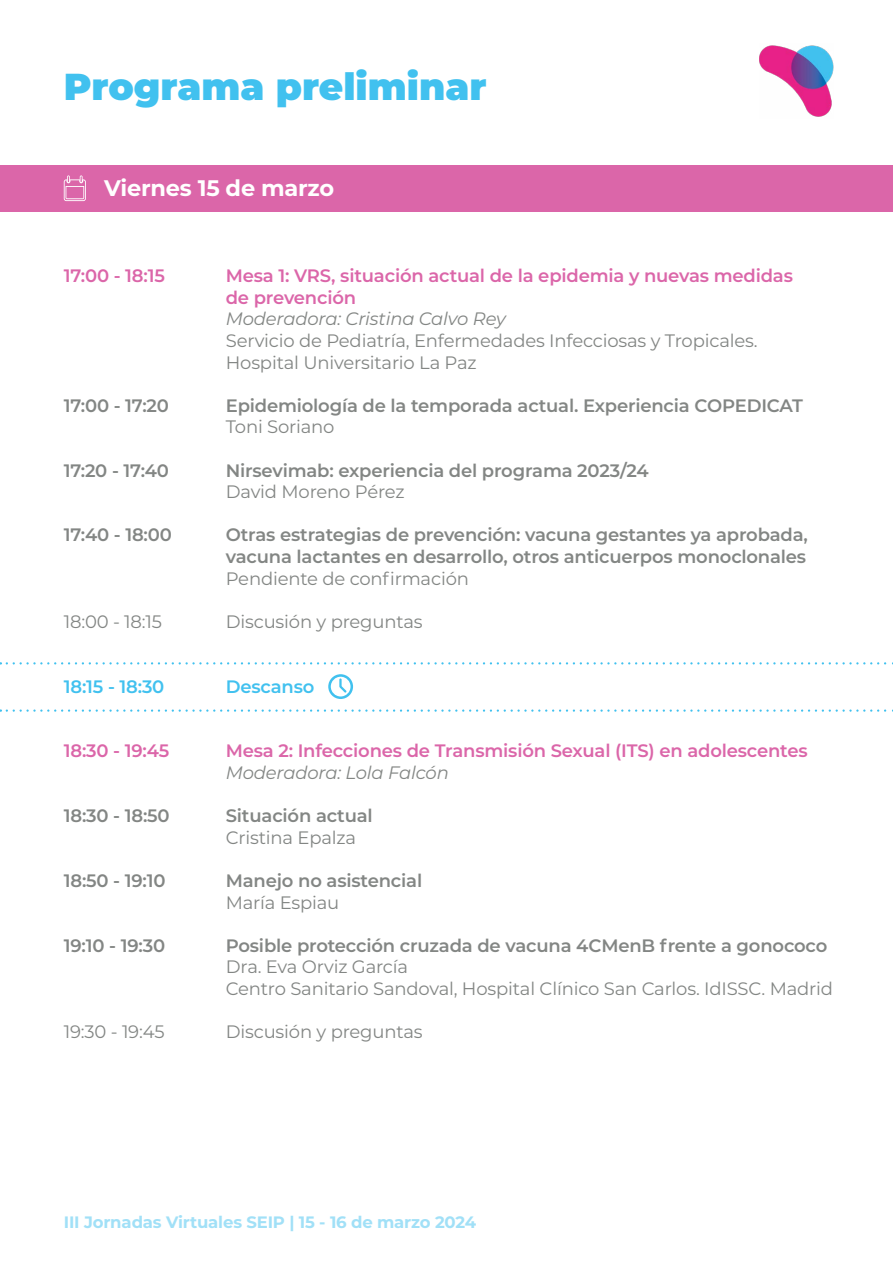
<style>
.page{position:relative;width:893px;height:1263px;background:#fff}
.page>*{position:absolute;margin:0;border:0;box-sizing:border-box;transform-origin:0 0}
.t1{font:900 37.5px "Montserrat";color:#41c1ef}
.t2{font:700 22.5px "Montserrat";letter-spacing:-.01em;color:#fff}
.t3{font:600 18px/21.6px "Montserrat";letter-spacing:-.01em;color:#838684}
.t4{font:18px/21.6px "Montserrat";letter-spacing:-.01em;color:#838684}
.t5{font:600 18px/21.6px "Montserrat";letter-spacing:-.01em;color:#db66a9}
.t6{font:italic 18px "Montserrat";letter-spacing:-.01em;color:#838684}
.t7{font:600 18px "Montserrat";letter-spacing:-.01em;color:#41c1ef}
.t8{font:700 16.5px "Montserrat";letter-spacing:-.01em;color:#a1e0f7}
</style>
<div class="page">
<div style="left:0;top:165px;width:893px;height:47px;background:#db66a9"></div>
<svg style="left:64px;top:175px;width:22px;height:26px"></svg>
<img style="left:759px;top:45px;width:74px;height:72px">
<svg style="left:7px;top:662px;width:886px;height:2px"></svg>
<svg style="left:7px;top:709px;width:886px;height:3px"></svg>
<svg style="left:328px;top:674px;width:25px;height:25px"></svg>
<h1 class="t1" style="left:64px;top:59px;width:424px">Programa preliminar</h1>
<p class="t2" style="left:104px;top:172px;width:232px">Viernes 15 de marzo</p>
<p class="t5" style="left:64px;top:264px;width:103px">17:00 - 18:15</p>
<p class="t5" style="left:226px;top:264px;width:569px">Mesa 1: VRS, situación actual de la epidemia y nuevas medidas de prevención</p>
<p class="t6" style="left:226px;top:307px;width:282px">Moderadora: Cristina Calvo Rey</p>
<p class="t4" style="left:226px;top:329px;width:533px">Servicio de Pediatría, Enfermedades Infecciosas y Tropicales.<br>Hospital Universitario La Paz</p>
<p class="t3" style="left:64px;top:394px;width:107px">17:00 - 17:20</p>
<p class="t3" style="left:226px;top:394px;width:579px">Epidemiología de la temporada actual. Experiencia COPEDICAT</p>
<p class="t4" style="left:226px;top:416px;width:110px">Toni Soriano</p>
<p class="t3" style="left:64px;top:459px;width:107px">17:20 - 17:40</p>
<p class="t3" style="left:226px;top:459px;width:424px">Nirsevimab: experiencia del programa 2023/24</p>
<p class="t4" style="left:226px;top:480px;width:180px">David Moreno Pérez</p>
<p class="t3" style="left:64px;top:523px;width:110px">17:40 - 18:00</p>
<p class="t3" style="left:226px;top:523px;width:584px">Otras estrategias de prevención: vacuna gestantes ya aprobada, vacuna lactantes en desarrollo, otros anticuerpos monoclonales</p>
<p class="t4" style="left:226px;top:567px;width:245px">Pendiente de confirmación</p>
<p class="t4" style="left:64px;top:610px;width:100px">18:00 - 18:15</p>
<p class="t4" style="left:226px;top:610px;width:198px">Discusión y preguntas</p>
<p class="t7" style="left:64px;top:673px;width:102px">18:15 - 18:30</p>
<p class="t7" style="left:226px;top:673px;width:90px">Descanso</p>
<p class="t5" style="left:64px;top:739px;width:107px">18:30 - 19:45</p>
<p class="t5" style="left:226px;top:739px;width:583px">Mesa 2: Infecciones de Transmisión Sexual (ITS) en adolescentes</p>
<p class="t6" style="left:226px;top:760px;width:225px">Moderadora: Lola Falcón</p>
<p class="t3" style="left:64px;top:804px;width:107px">18:30 - 18:50</p>
<p class="t3" style="left:226px;top:804px;width:148px">Situación actual</p>
<p class="t4" style="left:226px;top:826px;width:132px">Cristina Epalza</p>
<p class="t3" style="left:64px;top:869px;width:103px">18:50 - 19:10</p>
<p class="t3" style="left:226px;top:869px;width:198px">Manejo no asistencial</p>
<p class="t4" style="left:226px;top:891px;width:115px">María Espiau</p>
<p class="t3" style="left:64px;top:934px;width:103px">19:10 - 19:30</p>
<p class="t3" style="left:226px;top:934px;width:603px">Posible protección cruzada de vacuna 4CMenB frente a gonococo</p>
<p class="t4" style="left:226px;top:956px;width:609px">Dra. Eva Orviz García<br>Centro Sanitario Sandoval, Hospital Clínico San Carlos. IdISSC. Madrid</p>
<p class="t4" style="left:64px;top:1020px;width:102px">19:30 - 19:45</p>
<p class="t4" style="left:226px;top:1020px;width:198px">Discusión y preguntas</p>
<p class="t8" style="left:64px;top:1210px;width:414px">III Jornadas Virtuales SEIP | 15 - 16 de marzo 2024</p>
</div>
